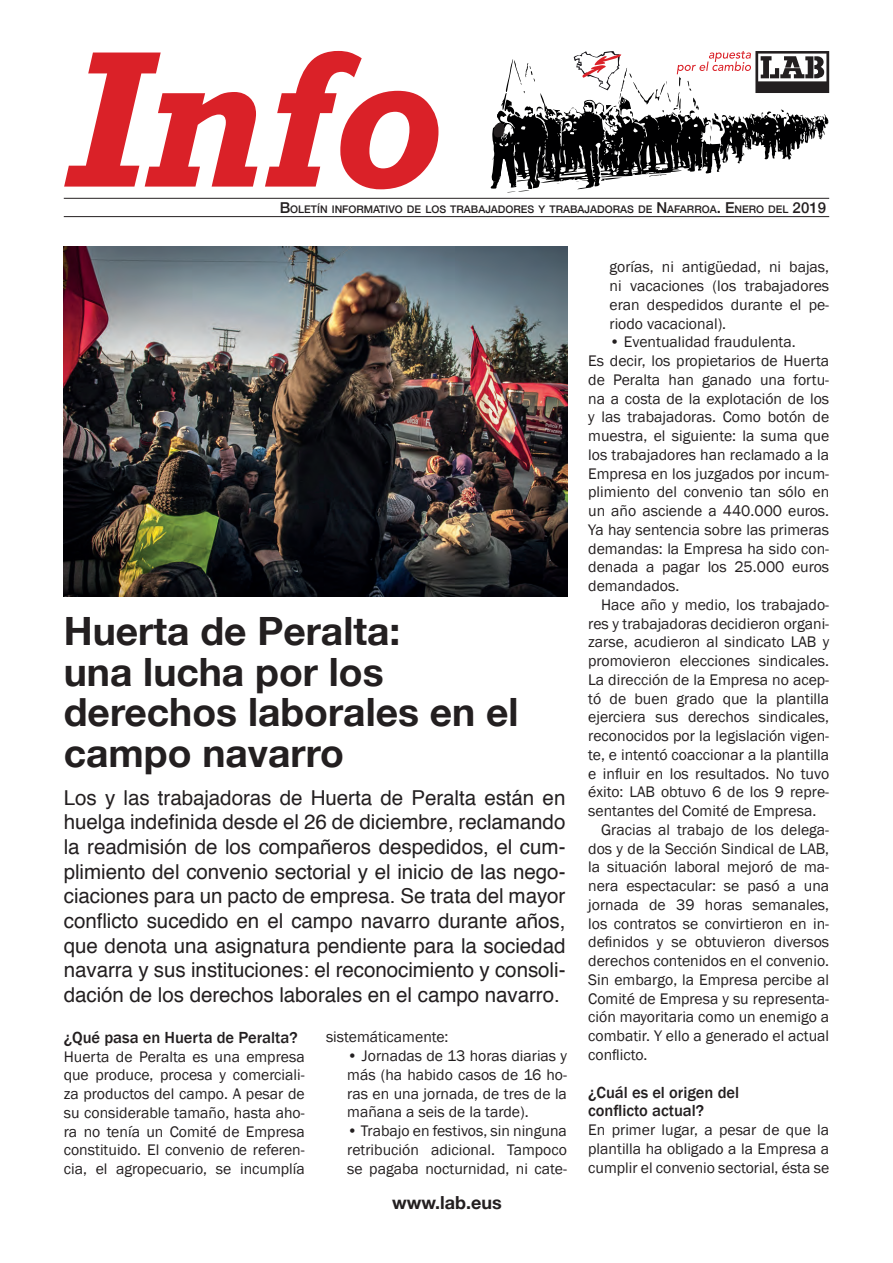
<style>
.page{position:relative;width:893px;height:1263px;background:#fff}
.page>*{position:absolute;margin:0;border:0;box-sizing:border-box;transform-origin:0 0}
.t1{font:italic 700 197.4px "Rockwell";color:#da2128}
.t2{font:700 39px/40.5px "Helvetica 75";color:#231f20}
.t3{font:20.55px/24.6px "Helvetica";letter-spacing:-.005em;color:#231f20;text-align:justify}
.t4{font:700 18px "Helvetica 75";color:#231f20}
.t5{font:500 16.5px/18.8px "Franklin Gothic";color:#231f20}
.t6{font:15.75px/18.8px "Franklin Gothic";color:#231f20;text-align:justify}
.t7{font:500 10.5px "Helvetica 65";color:#231f20}
.s1{font-size:15px}
</style>
<div class="page">
<hr style="left:64px;top:198px;width:765px;height:1px;background:#231f20">
<hr style="left:64px;top:216px;width:765px;height:1px;background:#231f20">
<svg style="left:490px;top:51px;width:339px;height:142px"></svg>
<img style="left:64px;top:247px;width:504px;height:350px">
<h1 class="t1" style="left:66px;top:3px;width:378px">Info</h1>
<p class="t7" style="left:280px;top:203px;width:548px"><span class="s1">B</span>OLETÍN INFORMATIVO DE LOS TRABAJADORES Y TRABAJADORAS DE <span class="s1">N</span>AFARROA<span class="s1">. E</span> NERO DEL <span class="s1">2019</span></p>
<h2 class="t2" style="left:64px;top:610px;width:456px">Huerta de Peralta:<br>una lucha por los derechos laborales en el campo navarro</h2>
<p class="t3" style="left:64px;top:786px;width:503px">Los y las trabajadoras de Huerta de Peralta están en huelga indefinida desde el 26 de diciembre, reclamando la readmisión de los compañeros despedidos, el cum&shy;plimiento del convenio sectorial y el inicio de las nego&shy;ciaciones para un pacto de empresa. Se trata del mayor conflicto sucedido en el campo navarro durante años, que denota una asignatura pendiente para la sociedad navarra y sus instituciones: el reconocimiento y consoli&shy;dación de los derechos laborales en el campo navarro.</p>
<p class="t5" style="left:64px;top:1028px;width:235px">¿Qué pasa en Huerta de Peralta?</p>
<p class="t6" style="left:64px;top:1047px;width:242px">Huerta de Peralta es una empresa que produce, procesa y comerciali&shy;za productos del campo. A pesar de su considerable tamaño, hasta aho&shy;ra no tenía un Comité de Empresa constituido. El convenio de referen&shy;cia, el agropecuario, se incumplía</p>
<p class="t6" style="left:326px;top:1028px;width:124px">sistemáticamente:</p>
<p class="t6" style="left:347px;top:1047px;width:221px">• Jornadas de 13 horas diarias y más (ha habido casos de 16 ho&shy;ras en una jornada, de tres de la mañana a seis de la tarde).</p>
<p class="t6" style="left:347px;top:1122px;width:221px">• Trabajo en festivos, sin ninguna retribución adicional. Tampoco se pagaba nocturnidad, ni cate-</p>
<p class="t4" style="left:392px;top:1191px;width:111px">www.lab.eus</p>
<p class="t6" style="left:609px;top:258px;width:221px">gorías, ni antigüedad, ni bajas, ni vacaciones (los trabajadores eran despedidos durante el pe&shy;riodo vacacional).</p>
<p class="t6" style="left:588px;top:333px;width:242px;text-align:left;text-indent:21px">• Eventualidad fraudulenta.<br>Es decir, los propietarios de Huerta de Peralta han ganado una fortu&shy;na a costa de la explotación de los y las trabajadoras. Como botón de muestra, el siguiente: la suma que los trabajadores han reclamado a la<br>Empresa en los juzgados por incum&shy;plimiento del convenio tan sólo en un año asciende a 440.000 euros.<br>Ya hay sentencia sobre las primeras demandas: la Empresa ha sido con&shy;denada a pagar los 25.000 euros demandados.</p>
<p class="t6" style="left:601px;top:596px;width:230px">Hace año y medio, los trabajado-</p>
<p class="t6" style="left:588px;top:614px;width:242px">res y trabajadoras decidieron organi-</p>
<p class="t6" style="left:588px;top:633px;width:242px">zarse, acudieron al sindicato LAB y</p>
<p class="t6" style="left:588px;top:652px;width:242px">promovieron elecciones sindicales.</p>
<p class="t6" style="left:588px;top:670px;width:242px">La dirección de la Empresa no acep-</p>
<p class="t6" style="left:588px;top:689px;width:242px">tó de buen grado que la plantilla</p>
<p class="t6" style="left:588px;top:708px;width:242px">ejerciera sus derechos sindicales,</p>
<p class="t6" style="left:588px;top:727px;width:242px">reconocidos por la legislación vigen-</p>
<p class="t6" style="left:588px;top:745px;width:242px">te, e intentó coaccionar a la plantilla</p>
<p class="t6" style="left:588px;top:764px;width:242px">e influir en los resultados. No tuvo</p>
<p class="t6" style="left:588px;top:783px;width:242px">éxito: LAB obtuvo 6 de los 9 repre-</p>
<p class="t6" style="left:588px;top:802px;width:230px">sentantes del Comité de Empresa.</p>
<p class="t6" style="left:601px;top:820px;width:230px">Gracias al trabajo de los delega-</p>
<p class="t6" style="left:588px;top:839px;width:242px">dos y de la Sección Sindical de LAB,</p>
<p class="t6" style="left:588px;top:858px;width:242px">la situación laboral mejoró de ma-</p>
<p class="t6" style="left:588px;top:877px;width:242px">nera espectacular: se pasó a una</p>
<p class="t6" style="left:588px;top:895px;width:242px">jornada de 39 horas semanales,</p>
<p class="t6" style="left:588px;top:914px;width:242px">los contratos se convirtieron en in-</p>
<p class="t6" style="left:588px;top:933px;width:242px">definidos y se obtuvieron diversos</p>
<p class="t6" style="left:588px;top:952px;width:242px">derechos contenidos en el convenio.</p>
<p class="t6" style="left:588px;top:970px;width:242px">Sin embargo, la Empresa percibe al</p>
<p class="t6" style="left:588px;top:989px;width:242px">Comité de Empresa y su representa-</p>
<p class="t6" style="left:588px;top:1008px;width:242px">ción mayoritaria como un enemigo a</p>
<p class="t6" style="left:588px;top:1027px;width:242px">combatir. Y ello a generado el actual</p>
<p class="t6" style="left:588px;top:1045px;width:61px">conflicto.</p>
<p class="t5" style="left:588px;top:1083px;width:152px">¿Cuál es el origen del conflicto actual?</p>
<p class="t6" style="left:588px;top:1121px;width:242px">En primer lugar, a pesar de que la plantilla ha obligado a la Empresa a cumplir el convenio sectorial, ésta se</p>
</div>
